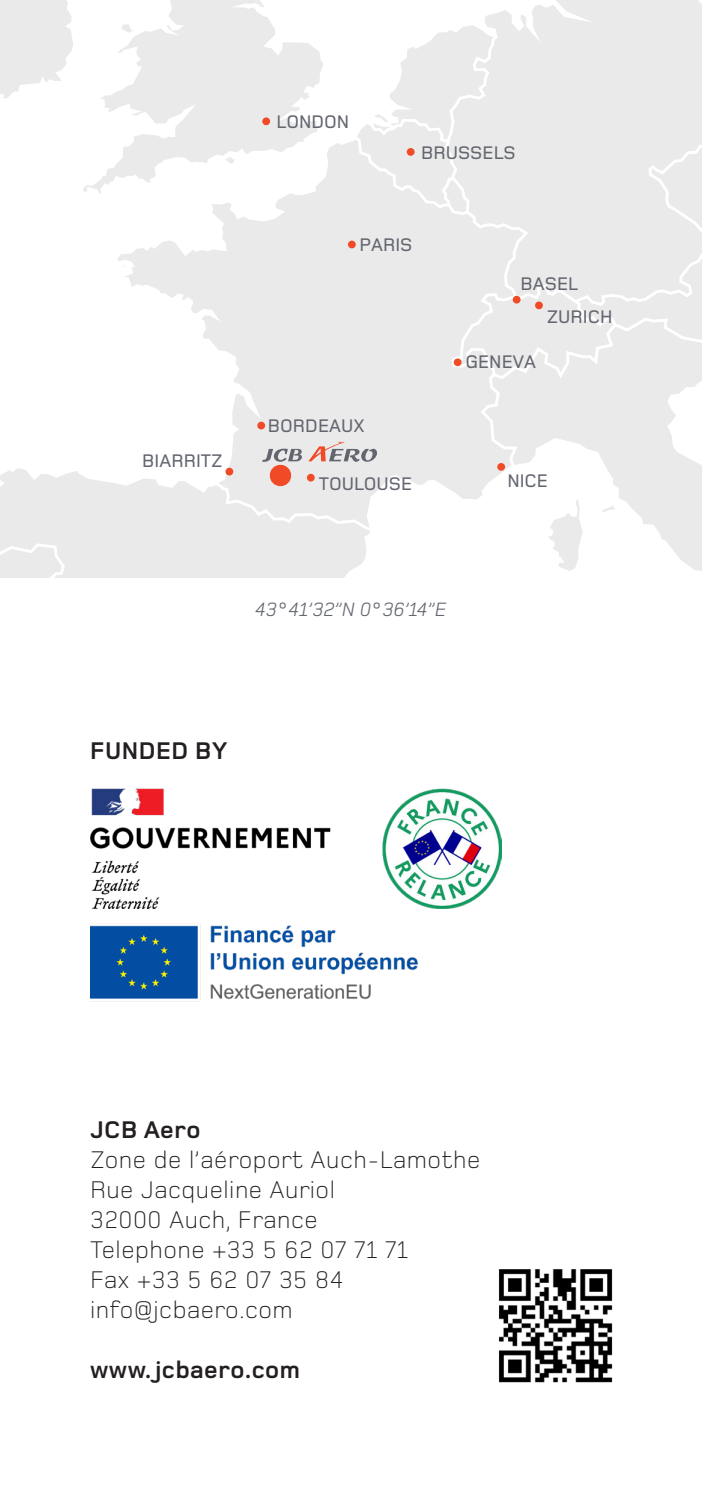
<style>
.page{position:relative;width:702px;height:1489px;background:#fff}
.page>*{position:absolute;margin:0;border:0;box-sizing:border-box;transform-origin:0 0}
.P_-_Text_black_11_5_18{font:300 25px "Foundry Monoline";letter-spacing:.02em;color:#231f20}
.text_middle_black_11_5_18_BOLD{font:700 25px "Foundry Monoline";letter-spacing:.02em;color:#231f20}
.Legend{font:italic 20px "Foundry Monoline";color:#636670}
.t1{font:500 19px "Foundry Monoline";color:#63666f}
</style>
<div class="page">
<svg style="left:485px;top:0;width:217px;height:21px"></svg>
<svg style="left:359px;top:21px;width:343px;height:295px;background:#ececec"></svg>
<svg style="left:0;top:0;width:11px;height:98px"></svg>
<svg style="left:11px;top:0;width:312px;height:193px"></svg>
<svg style="left:112px;top:133px;width:475px;height:366px"></svg>
<svg style="left:479px;top:316px;width:223px;height:255px"></svg>
<svg style="left:0;top:464px;width:411px;height:114px"></svg>
<svg style="left:0;top:536px;width:66px;height:42px;background:#ececec"></svg>
<div style="left:512px;top:296px;width:8px;height:7px;background:#f04a27;border-radius:50%"></div>
<div style="left:453px;top:358px;width:8px;height:8px;background:#f04a27;border-radius:50%"></div>
<div style="left:535px;top:301px;width:8px;height:8px;background:#f04a27;border-radius:50%"></div>
<div style="left:270px;top:465px;width:21px;height:21px;border:14px solid #f04a27;border-radius:50%"></div>
<div style="left:307px;top:474px;width:8px;height:7px;background:#f04a27;border-radius:50%"></div>
<div style="left:497px;top:463px;width:8px;height:8px;background:#f04a27;border-radius:50%"></div>
<div style="left:257px;top:421px;width:8px;height:8px;background:#f04a27;border-radius:50%"></div>
<div style="left:225px;top:467px;width:8px;height:8px;background:#f04a27;border-radius:50%"></div>
<div style="left:262px;top:117px;width:8px;height:8px;background:#f04a27;border-radius:50%"></div>
<div style="left:407px;top:148px;width:7px;height:8px;background:#f04a27;border-radius:50%"></div>
<div style="left:348px;top:240px;width:8px;height:8px;background:#f04a27;border-radius:50%"></div>
<svg style="left:308px;top:442px;width:69px;height:20px"></svg>
<svg style="left:262px;top:448px;width:40px;height:14px"></svg>
<img style="left:499px;top:1269px;width:114px;height:114px">
<img style="left:90px;top:924px;width:327px;height:78px">
<img style="left:90px;top:788px;width:412px;height:120px">
<p class="t1" style="left:142px;top:450px;width:82px">BIARRITZ</p>
<p class="t1" style="left:276px;top:111px;width:74px">LONDON</p>
<p class="t1" style="left:421px;top:142px;width:96px">BRUSSELS</p>
<p class="t1" style="left:359px;top:234px;width:54px">PARIS</p>
<p class="t1" style="left:268px;top:415px;width:98px">BORDEAUX</p>
<p class="t1" style="left:520px;top:274px;width:59px">BASEL</p>
<p class="t1" style="left:546px;top:306px;width:67px">ZURICH</p>
<p class="t1" style="left:465px;top:352px;width:72px">GENEVA</p>
<p class="t1" style="left:319px;top:473px;width:95px">TOULOUSE</p>
<p class="t1" style="left:507px;top:470px;width:42px">NICE</p>
<p class="Legend" style="left:255px;top:598px;width:193px">43°41’32”N 0°36’14”E</p>
<h3 class="text_middle_black_11_5_18_BOLD" style="left:90px;top:737px;width:139px">FUNDED BY</h3>
<p class="text_middle_black_11_5_18_BOLD" style="left:90px;top:1116px;width:112px">JCB Aero</p>
<p class="P_-_Text_black_11_5_18" style="left:90px;top:1146px;width:391px">Zone de l’aéroport Auch-Lamothe</p>
<p class="P_-_Text_black_11_5_18" style="left:90px;top:1176px;width:246px">Rue Jacqueline Auriol</p>
<p class="P_-_Text_black_11_5_18" style="left:90px;top:1206px;width:229px">32000 Auch, France</p>
<p class="P_-_Text_black_11_5_18" style="left:90px;top:1236px;width:319px">Telephone +33 5 62 07 71 71</p>
<p class="P_-_Text_black_11_5_18" style="left:90px;top:1266px;width:255px">Fax +33 5 62 07 35 84</p>
<p class="P_-_Text_black_11_5_18" style="left:90px;top:1296px;width:204px">info@jcbaero.com</p>
<p class="text_middle_black_11_5_18_BOLD" style="left:90px;top:1356px;width:211px">www. jcbaero.com</p>
</div>
